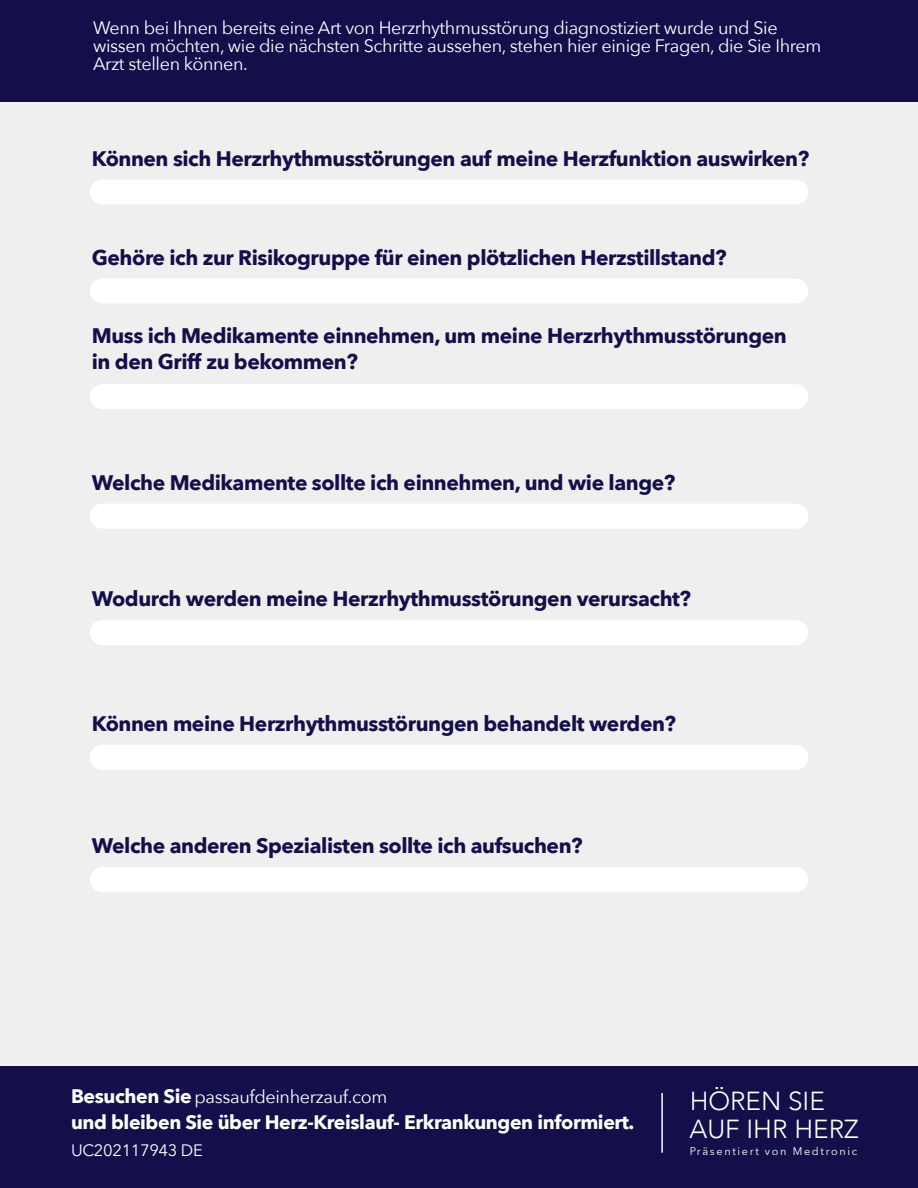
<style>
.page{position:relative;width:918px;height:1188px;background:#fff}
.page>*{position:absolute;margin:0;border:0;box-sizing:border-box;transform-origin:0 0}
.t1{font:300 26.1px/27.9px "Avenir";color:#fff}
.t2{font:700 21px/26.5px "Avenir Next";letter-spacing:-.02em;color:#140f4b}
.t3{font:700 19.5px "Avenir Next";letter-spacing:-.02em;color:#fff}
.t4{font:18px/18px "Avenir Next";letter-spacing:-.02em;color:#fff}
.t5{font:16.5px "Avenir Next";letter-spacing:-.02em;color:#fff}
.t6{font:10.95px "Avenir Next World";letter-spacing:.155em;color:#fff}
.s1{font-weight:700;font-size:19.5px}
</style>
<div class="page">
<div style="left:0;top:102px;width:918px;height:965px;background:#efefef"></div>
<div style="left:0;top:0;width:918px;height:102px;background:#140f4b"></div>
<div style="left:90px;top:180px;width:718px;height:25px;background:#fff;border-radius:12px"></div>
<div style="left:90px;top:279px;width:718px;height:25px;background:#fff;border-radius:12px"></div>
<div style="left:90px;top:384px;width:718px;height:25px;background:#fff;border-radius:12px"></div>
<div style="left:90px;top:504px;width:718px;height:25px;background:#fff;border-radius:12px"></div>
<div style="left:90px;top:620px;width:718px;height:25px;background:#fff;border-radius:12px"></div>
<div style="left:90px;top:745px;width:718px;height:25px;background:#fff;border-radius:12px"></div>
<div style="left:90px;top:867px;width:718px;height:25px;background:#fff;border-radius:12px"></div>
<div style="left:0;top:1067px;width:918px;height:121px;background:#140f4b"></div>
<hr style="left:661px;top:1093px;width:2px;height:60px;background:#fff">
<p class="t4" style="left:93px;top:18px;width:730px">Wenn bei Ihnen bereits eine Art von Herzrhythmusstörung diagnostiziert wurde und Sie wissen möchten, wie die nächsten Schritte aussehen, stehen hier einige Fragen, die Sie Ihrem<br>Arzt stellen können.</p>
<p class="t2" style="left:92px;top:145px;width:719px">Können sich Herzrhythmusstörungen auf meine Herzfunktion auswirken?</p>
<p class="t2" style="left:92px;top:244px;width:636px">Gehöre ich zur Risikogruppe für einen plötzlichen Herzstillstand?</p>
<p class="t2" style="left:92px;top:322px;width:697px">Muss ich Medikamente einnehmen, um meine Herzrhythmusstörungen in den Griff zu bekommen?</p>
<p class="t2" style="left:92px;top:469px;width:585px">Welche Medikamente sollte ich einnehmen, und wie lange?</p>
<p class="t2" style="left:92px;top:585px;width:601px">Wodurch werden meine Herzrhythmusstörungen verursacht?</p>
<p class="t2" style="left:92px;top:710px;width:586px">Können meine Herzrhythmusstörungen behandelt werden?</p>
<p class="t2" style="left:92px;top:832px;width:492px">Welche anderen Spezialisten sollte ich aufsuchen?</p>
<p class="t4" style="left:71px;top:1087px;width:318px"><span class="s1">Besuchen Sie</span> passaufdeinherzauf.com</p>
<p class="t3" style="left:71px;top:1106px;width:565px">und bleiben Sie über Herz-Kreislauf- Erkrankungen informiert.</p>
<p class="t5" style="left:71px;top:1136px;width:133px">UC202117943 DE</p>
<p class="t1" style="left:689px;top:1087px;width:171px">HÖREN SIE<br>AUF IHR HERZ</p>
<p class="t6" style="left:689px;top:1142px;width:169px">Präsentiert von Medtronic</p>
</div>
